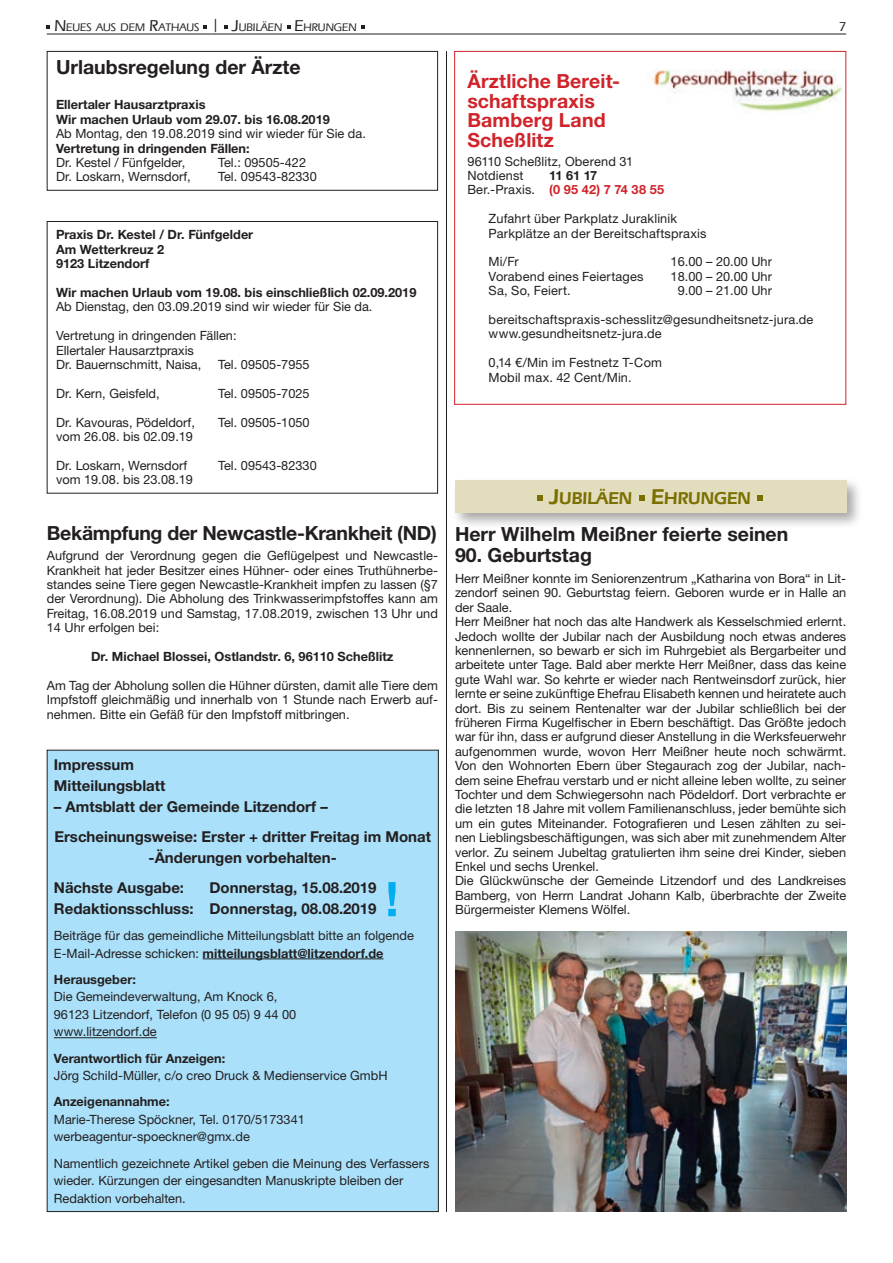
<style>
.page{position:relative;width:893px;height:1263px;background:#fff}
.page>*{position:absolute;margin:0;border:0;box-sizing:border-box;transform-origin:0 0}
.t1{font:700 19.5px "Helvetica Neue LTW1 G";color:#231f20}
.t2{font:700 19.5px/19.5px "Helvetica Neue LTW1 G";letter-spacing:.01em;color:#d1232a}
.t3{font:600 18px "Eras IT Cby BT";color:#7a6f00}
.t4{font:700 15px/21.1px "Helvetica Neue LTW1 G";color:#231f20}
.t5{font:500 13.5px "Eras IT Cby BT";color:#231f20}
.t6{font:12.75px/14.4px "Helvetica Neue LTW1 G";color:#231f20}
.t7{font:700 12.75px/14.4px "Helvetica Neue LTW1 G";color:#231f20}
.t8{font:700 12.75px/14.4px "Helvetica Neue LTW1 G";letter-spacing:.005em;color:#d1232a}
.t9{font:500 11.55px "Eras IT Cby BT";color:#231f20}
.s1{font-size:16.5px}
.s2{color:#231f20}
.s3{font-weight:400;color:#231f20}
.s4{font-weight:700}
.s5{font-size:22.5px}
</style>
<div class="page">
<hr style="left:47px;top:34px;width:799px;height:1px;background:#231f20">
<svg style="left:47px;top:25px;width:3px;height:4px"></svg>
<svg style="left:204px;top:25px;width:3px;height:4px"></svg>
<svg style="left:224px;top:25px;width:3px;height:4px"></svg>
<svg style="left:287px;top:25px;width:3px;height:4px"></svg>
<svg style="left:361px;top:25px;width:3px;height:4px"></svg>
<img style="left:653px;top:69px;width:190px;height:43px">
<div style="left:454px;top:51px;width:392px;height:354px;border:1px solid #d1232a"></div>
<div style="left:47px;top:750px;width:391px;height:461px;background:#aae0f9"></div>
<hr style="left:203px;top:958px;width:181px;height:1px;background:#231f20">
<hr style="left:54px;top:1037px;width:103px;height:1px;background:#231f20">
<svg style="left:388px;top:882px;width:8px;height:34px"></svg>
<div style="left:47px;top:51px;width:391px;height:140px;border:1px solid #231f20"></div>
<div style="left:47px;top:221px;width:391px;height:273px;border:1px solid #231f20"></div>
<div style="left:451px;top:477px;width:412px;height:53px;background:#231f20;opacity:.4"></div>
<div style="left:455px;top:480px;width:391px;height:33px;background:#e2ddbd"></div>
<svg style="left:537px;top:495px;width:6px;height:6px"></svg>
<svg style="left:639px;top:495px;width:5px;height:6px"></svg>
<svg style="left:758px;top:495px;width:5px;height:6px"></svg>
<img style="left:455px;top:931px;width:391px;height:281px">
<hr style="left:446px;top:51px;width:1px;height:1161px;background:#231f20">
<p class="t9" style="left:54px;top:21px;width:303px"><span class="s1">N</span>EUES AUS DEM <span class="s1">R</span>ATHAUS <sup>|</sup> <span class="s1">J</span>UBILÄEN <span class="s1">E</span>HRUNGEN</p>
<p class="t5" style="left:839px;top:18px;width:9px">7</p>
<h1 class="t2" style="left:467px;top:72px;width:154px">Ärztliche Bereit&shy;schaftspraxis<br>Bamberg Land<br>Scheßlitz</h1>
<p class="t6" style="left:467px;top:154px;width:167px">96110 Scheßlitz, Oberend 31<br>Notdienst</p>
<h1 class="t1" style="left:56px;top:55px;width:246px">Urlaubsregelung der Ärzte</h1>
<p class="t7" style="left:56px;top:98px;width:275px">Ellertaler Hausarztpraxis<br>Wir machen Urlaub vom 29.07. bis 16.08.2019</p>
<p class="t6" style="left:56px;top:126px;width:311px">Ab Montag, den 19.08.2019 sind wir wieder für Sie da.</p>
<p class="t7" style="left:56px;top:141px;width:195px">Vertretung in dringenden Fällen:</p>
<p class="t6" style="left:56px;top:155px;width:131px">Dr. Kestel / Fünfgelder,</p>
<p class="t6" style="left:218px;top:155px;width:90px">Tel.: 09505-422</p>
<p class="t6" style="left:56px;top:170px;width:136px">Dr. Loskarn, Wernsdorf,</p>
<p class="t6" style="left:218px;top:170px;width:100px">Tel. 09543-82330</p>
<p class="t8" style="left:467px;top:168px;width:198px;text-indent:82px"><span class="s2">11 61 17<br></span><span class="s3">Ber.-Praxis.</span> (0 95 42) 7 74 38 55</p>
<p class="t6" style="left:489px;top:211px;width:219px">Zufahrt über Parkplatz Juraklinik<br>Parkplätze an der Bereitschaftspraxis</p>
<p class="t6" style="left:489px;top:255px;width:32px">Mi/Fr</p>
<p class="t6" style="left:671px;top:255px;width:103px">16.00 – 20.00 Uhr</p>
<p class="t6" style="left:489px;top:269px;width:156px">Vorabend eines Feiertages</p>
<p class="t6" style="left:671px;top:269px;width:103px">18.00 – 20.00 Uhr</p>
<p class="t6" style="left:489px;top:283px;width:84px">Sa, So, Feiert.</p>
<p class="t6" style="left:678px;top:283px;width:96px">9.00 – 21.00 Uhr</p>
<p class="t6" style="left:489px;top:312px;width:326px">bereitschaftspraxis-schesslitz@gesundheitsnetz-jura.de www.gesundheitsnetz-jura.de</p>
<p class="t6" style="left:489px;top:355px;width:175px">0,14 €/Min im Festnetz T-Com<br>Mobil max. 42 Cent/Min.</p>
<p class="t7" style="left:56px;top:228px;width:199px">Praxis Dr. Kestel / Dr. Fünfgelder<br>Am Wetterkreuz 2<br>9123 Litzendorf</p>
<p class="t7" style="left:56px;top:285px;width:362px">Wir machen Urlaub vom 19.08. bis einschließlich 02.09.2019</p>
<p class="t6" style="left:56px;top:300px;width:318px">Ab Dienstag, den 03.09.2019 sind wir wieder für Sie da.</p>
<p class="t6" style="left:56px;top:328px;width:182px">Vertretung in dringenden Fällen:<br>Ellertaler Hausarztpraxis<br>Dr. Bauernschmitt, Naisa,</p>
<p class="t6" style="left:218px;top:357px;width:93px">Tel. 09505-7955</p>
<p class="t6" style="left:56px;top:386px;width:105px">Dr. Kern, Geisfeld,</p>
<p class="t6" style="left:218px;top:386px;width:93px">Tel. 09505-7025</p>
<p class="t6" style="left:56px;top:415px;width:140px">Dr. Kavouras, Pödeldorf,</p>
<p class="t6" style="left:218px;top:415px;width:93px">Tel. 09505-1050</p>
<p class="t6" style="left:56px;top:429px;width:139px">vom 26.08. bis 02.09.19</p>
<p class="t6" style="left:56px;top:458px;width:133px">Dr. Loskarn, Wernsdorf</p>
<p class="t6" style="left:218px;top:458px;width:100px">Tel. 09543-82330</p>
<p class="t6" style="left:56px;top:472px;width:139px">vom 19.08. bis 23.08.19</p>
<h1 class="t1" style="left:47px;top:520px;width:392px">Bekämpfung der Newcastle-Krankheit (ND)</h1>
<p class="t6" style="left:47px;top:548px;width:393px;text-align:justify">Aufgrund der Verordnung gegen die Geflügelpest und Newcastle-Krankheit hat jeder Besitzer eines Hühner- oder eines Truthühnerbe&shy;standes seine Tiere gegen Newcastle-Krankheit impfen zu lassen (§7 der Verordnung). Die Abholung des Trinkwasserimpfstoffes kann am Freitag, 16.08.2019 und Samstag, 17.08.2019, zwischen 13 Uhr und 14 Uhr erfolgen bei:</p>
<p class="t7" style="left:91px;top:649px;width:304px">Dr. Michael Blossei, Ostlandstr. 6, 96110 Scheßlitz</p>
<p class="t6" style="left:47px;top:678px;width:393px;text-align:justify">Am Tag der Abholung sollen die Hühner dürsten, damit alle Tiere dem Impfstoff gleichmäßig und innerhalb von 1 Stunde nach Erwerb auf&shy;nehmen. Bitte ein Gefäß für den Impfstoff mitbringen.</p>
<p class="t4" style="left:54px;top:754px;width:113px">Impressum<br>Mitteilungsblatt</p>
<p class="t4" style="left:54px;top:792px;width:379px;line-height:29.7px">– Amtsblatt der Gemeinde Litzendorf –<br>Erscheinungsweise: Erster + dritter Freitag im Monat</p>
<p class="t4" style="left:54px;top:843px;width:284px;line-height:29.7px;text-indent:95px">-Änderungen vorbehalten-<br>Nächste Ausgabe:</p>
<p class="t4" style="left:54px;top:877px;width:324px;text-align:right">Donnerstag, 15.08.2019<br>Redaktionsschluss: Donnerstag, 08.08.2019</p>
<p class="t6" style="left:54px;top:926px;width:361px;line-height:17.5px">Beiträge für das gemeindliche Mitteilungsblatt bitte an folgende<br>E-Mail-Adresse schicken: <span class="s4">mitteilungsblatt@litzendorf.de</span></p>
<p class="t7" style="left:54px;top:972px;width:83px">Herausgeber:</p>
<p class="t6" style="left:54px;top:988px;width:244px;line-height:17.5px">Die Gemeindeverwaltung, Am Knock 6,<br>96123 Litzendorf, Telefon (0 95 05) 9 44 00 www.litzendorf.de</p>
<p class="t7" style="left:54px;top:1051px;width:173px">Verantwortlich für Anzeigen:</p>
<p class="t6" style="left:54px;top:1068px;width:335px">Jörg Schild-Müller, c/o creo Druck &amp; Medienservice GmbH</p>
<p class="t7" style="left:54px;top:1094px;width:117px">Anzeigenannahme:</p>
<p class="t6" style="left:54px;top:1110px;width:252px;line-height:17.5px">Marie-Therese Spöckner, Tel. 0170/5173341 werbeagentur-spoeckner@gmx.de</p>
<p class="t6" style="left:54px;top:1154px;width:377px;line-height:17.5px">Namentlich gezeichnete Artikel geben die Meinung des Verfassers wieder. Kürzungen der eingesandten Manuskripte bleiben der<br>Redaktion vorbehalten.</p>
<h2 class="t3" style="left:550px;top:487px;width:203px"><span class="s5">J</span>UBILÄEN <span class="s5">E</span>HRUNGEN</h2>
<h1 class="t1" style="left:455px;top:522px;width:335px">Herr Wilhelm Meißner feierte seinen</h1>
<h1 class="t1" style="left:455px;top:543px;width:138px">90. Geburtstag</h1>
<p class="t6" style="left:455px;top:571px;width:393px">Herr Meißner konnte im Seniorenzentrum „Katharina von Bora“ in Lit&shy;zendorf seinen 90. Geburtstag feiern. Geboren wurde er in Halle an der Saale.<br>Herr Meißner hat noch das alte Handwerk als Kesselschmied erlernt.<br>Jedoch wollte der Jubilar nach der Ausbildung noch etwas anderes kennenlernen, so bewarb er sich im Ruhrgebiet als Bergarbeiter und arbeitete unter Tage. Bald aber merkte Herr Meißner, dass das keine gute Wahl war. So kehrte er wieder nach Rentweinsdorf zurück, hier lernte er seine zukünftige Ehefrau Elisabeth kennen und heiratete auch dort. Bis zu seinem Rentenalter war der Jubilar schließlich bei der früheren Firma Kugelfischer in Ebern beschäftigt. Das Größte jedoch war für ihn, dass er aufgrund dieser Anstellung in die Werksfeuerwehr aufgenommen wurde, wovon Herr Meißner heute noch schwärmt.<br>Von den Wohnorten Ebern über Stegaurach zog der Jubilar, nach&shy;dem seine Ehefrau verstarb und er nicht alleine leben wollte, zu seiner Tochter und dem Schwiegersohn nach Pödeldorf. Dort verbrachte er die letzten 18 Jahre mit vollem Familienanschluss, jeder bemühte sich um ein gutes Miteinander. Fotografieren und Lesen zählten zu sei&shy;nen Lieblingsbeschäftigungen, was sich aber mit zunehmendem Alter verlor. Zu seinem Jubeltag gratulierten ihm seine drei Kinder, sieben Enkel und sechs Urenkel.<br>Die Glückwünsche der Gemeinde Litzendorf und des Landkreises Bamberg, von Herrn Landrat Johann Kalb, überbrachte der Zweite Bürgermeister Klemens Wölfel.</p>
</div>
